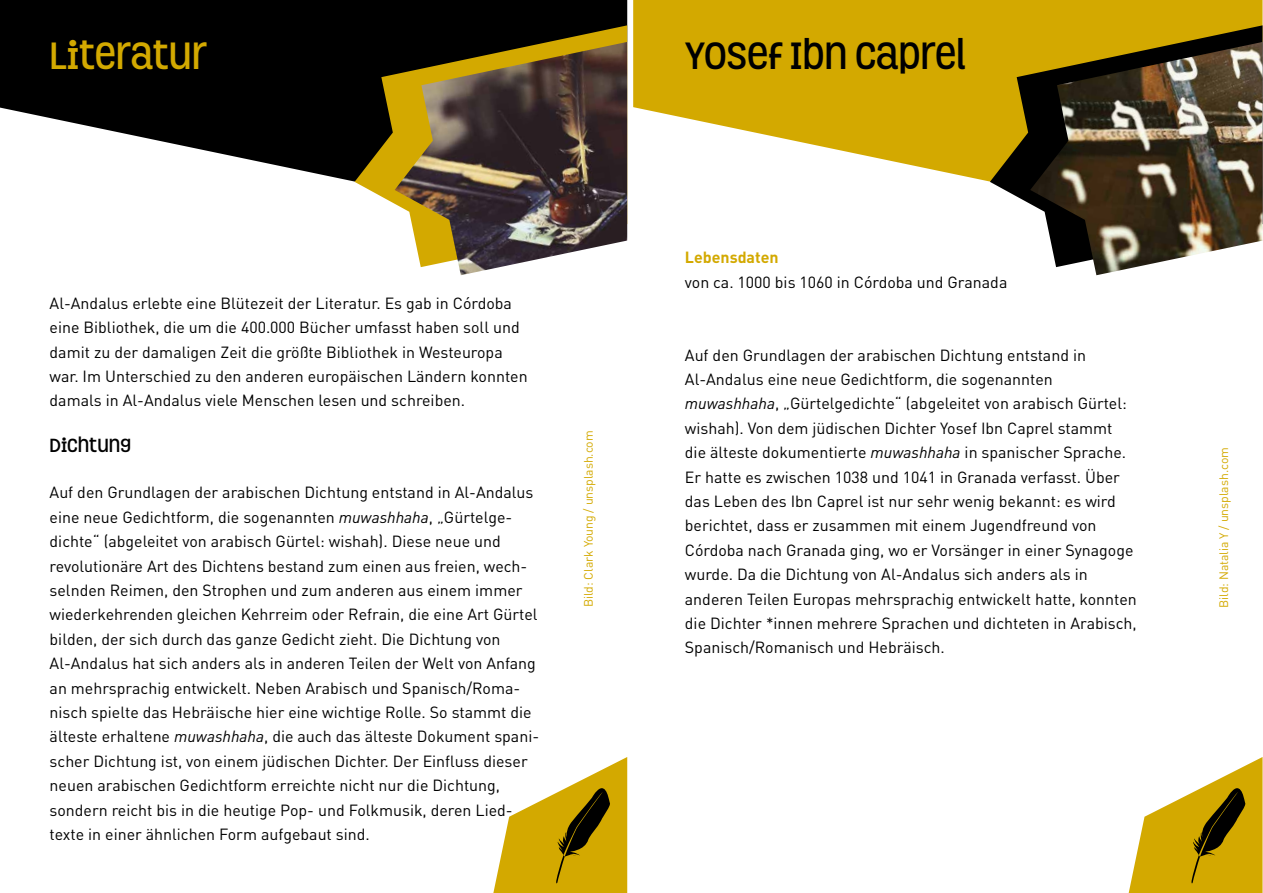
<style>
.page{position:relative;width:1263px;height:893px;background:#fff}
.page>*{position:absolute;margin:0;border:0;box-sizing:border-box;transform-origin:0 0}
.t1{font:700 36.6px "Grota";color:#000}
.t2{font:700 36.6px "Grota";color:#d3a900}
.t3{font:700 18.3px "Grota";color:#000}
.t4{font:16.05px/24.5px "DINOT";color:#000}
.t5{font:700 16.05px "DINOT";color:#d3a900}
.t6{font:12.15px "DINOT";letter-spacing:-.005em;color:#d3a900}
.s1{font-style:italic}
</style>
<div class="page">
<svg style="left:633px;top:0;width:629px;height:182px;fill:#d3a900"></svg>
<svg style="left:990px;top:25px;width:272px;height:179px;background:#a5860a"></svg>
<img style="left:1030px;top:42px;width:232px;height:233px">
<svg style="left:1129px;top:757px;width:133px;height:136px"></svg>
<svg style="left:0;top:0;width:627px;height:182px;fill:#000"></svg>
<svg style="left:355px;top:25px;width:272px;height:179px;background:#3a300a"></svg>
<svg style="left:493px;top:757px;width:134px;height:136px"></svg>
<img style="left:395px;top:42px;width:232px;height:233px">
<h1 class="t2" style="left:50px;top:28px;width:159px">LITERATUR</h1>
<p class="t4" style="left:50px;top:290px;width:479px">Al-Andalus erlebte eine Blütezeit der Literatur. Es gab in Córdoba eine Bibliothek, die um die 400.000 Bücher umfasst haben soll und damit zu der damaligen Zeit die größte Bibliothek in Westeuropa war. Im Unterschied zu den anderen europäischen Ländern konnten damals in Al-Andalus viele Menschen lesen und schreiben.</p>
<p class="t3" style="left:50px;top:432px;width:83px">DICHTUNG</p>
<p class="t4" style="left:50px;top:480px;width:491px">Auf den Grundlagen der arabischen Dichtung entstand in Al-Andalus eine neue Gedichtform, die sogenannten <span class="s1">muwashhaha</span>, „Gürtelge&shy;dichte“ (abgeleitet von arabisch Gürtel: wishah). Diese neue und revolutionäre Art des Dichtens bestand zum einen aus freien, wech&shy;selnden Reimen, den Strophen und zum anderen aus einem immer wiederkehrenden gleichen Kehrreim oder Refrain, die eine Art Gürtel bilden, der sich durch das ganze Gedicht zieht. Die Dichtung von Al-Andalus hat sich anders als in anderen Teilen der Welt von Anfang an mehrsprachig entwickelt. Neben Arabisch und Spanisch/Roma&shy;nisch spielte das Hebräische hier eine wichtige Rolle. So stammt die älteste erhaltene <span class="s1">muwashhaha</span>, die auch das älteste Dokument spani&shy;scher Dichtung ist, von einem jüdischen Dichter. Der Einfluss dieser neuen arabischen Gedichtform erreichte nicht nur die Dichtung, sondern reicht bis in die heutige Pop- und Folkmusik, deren Lied&shy;texte in einer ähnlichen Form aufgebaut sind.</p>
<p class="t6" style="left:580px;top:607px;width:178px;rotate:-90deg">Bild: Clark Young / unsplash.com</p>
<h1 class="t1" style="left:685px;top:28px;width:282px">YOSEF IBN CAPREL</h1>
<p class="t5" style="left:685px;top:247px;width:95px">Lebensdaten</p>
<p class="t4" style="left:685px;top:269px;width:324px">von ca. 1000 bis 1060 in Córdoba und Granada</p>
<p class="t4" style="left:685px;top:342px;width:453px">Auf den Grundlagen der arabischen Dichtung entstand in Al-Andalus eine neue Gedichtform, die sogenannten <span class="s1">muwashhaha</span>, „Gürtelgedichte“ (abgeleitet von arabisch Gürtel: wishah). Von dem jüdischen Dichter Yosef Ibn Caprel stammt die älteste dokumentierte <span class="s1">muwashhaha</span> in spanischer Sprache.<br>Er hatte es zwischen 1038 und 1041 in Granada verfasst. Über das Leben des Ibn Caprel ist nur sehr wenig bekannt: es wird berichtet, dass er zusammen mit einem Jugendfreund von Córdoba nach Granada ging, wo er Vorsänger in einer Synagoge wurde. Da die Dichtung von Al-Andalus sich anders als in anderen Teilen Europas mehrsprachig entwickelt hatte, konnten die Dichter *innen mehrere Sprachen und dichteten in Arabisch, Spanisch/Romanisch und Hebräisch.</p>
<p class="t6" style="left:1215px;top:608px;width:162px;rotate:-90deg">Bild: Natalia Y / unsplash.com</p>
</div>
